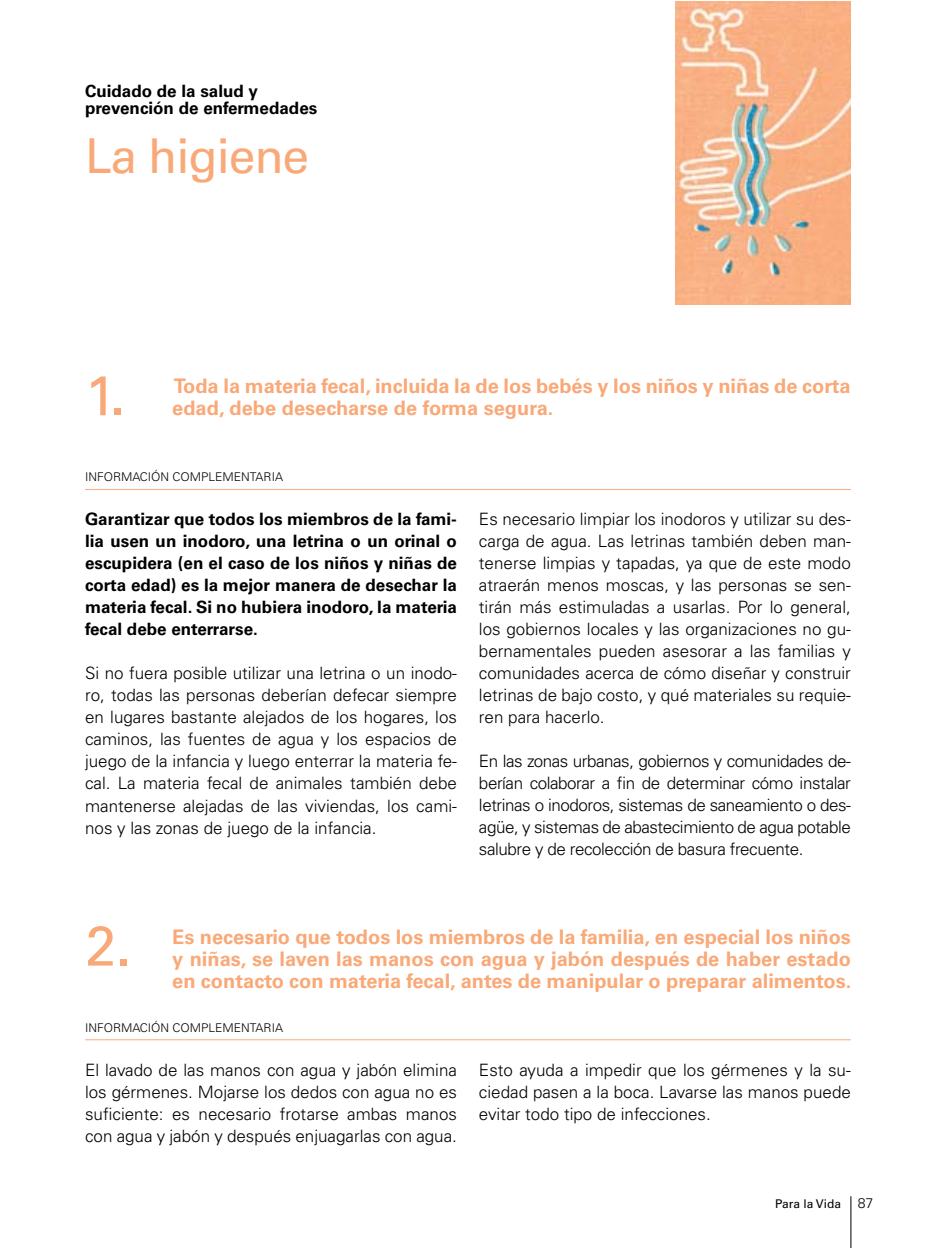
<style>
.page{position:relative;width:936px;height:1248px;background:#fff}
.page>*{position:absolute;margin:0;border:0;box-sizing:border-box;transform-origin:0 0}
.t1{font:56px "Univers LT Std";color:#f9a978}
.t2{font:48px "Univers LT Std";letter-spacing:-.025em;color:#f9a978}
.t3{font:700 20px/22px "Univers LT Std";color:#f9a978}
.t4{font:300 17px/22px "Univers LT Std";color:#000;text-align:justify}
.t5{font:700 17px/22px "Univers LT Std";color:#000;text-align:justify}
.t6{font:300 12px "Univers LT Std";color:#000}
.t7{font:12px "Univers LT Std";color:#000}
.s1{font-weight:300;font-size:14px}
</style>
<div class="page">
<hr style="left:850px;top:1196px;width:1px;height:51px;background:#000">
<img style="left:676px;top:1px;width:174px;height:303px">
<hr style="left:85px;top:489px;width:765px;height:1px;background:#f9a978">
<hr style="left:85px;top:1039px;width:765px;height:1px;background:#f9a978">
<p class="t5" style="left:85px;top:83px;width:234px;line-height:17px">Cuidado de la salud y prevención de enfermedades</p>
<h2 class="t2" style="left:85px;top:128px;width:225px">La higiene</h2>
<h1 class="t1" style="left:85px;top:362px;width:42px">1.</h1>
<p class="t3" style="left:172px;top:375px;width:680px">Toda la materia fecal, incluida la de los bebés y los niños y niñas de corta edad, debe desecharse de forma segura.</p>
<p class="t6" style="left:85px;top:470px;width:199px">INFORMACIÓN COMPLEMENTARIA</p>
<p class="t5" style="left:85px;top:508px;width:373px">Garantizar que todos los miembros de la fami&shy;lia usen un inodoro, una letrina o un orinal o escupidera (en el caso de los niños y niñas de corta edad) es la mejor manera de desechar la materia fecal. Si no hubiera inodoro, la materia fecal debe enterrarse.</p>
<p class="t4" style="left:85px;top:662px;width:373px">Si no fuera posible utilizar una letrina o un inodo&shy;ro, todas las personas deberían defecar siempre en lugares bastante alejados de los hogares, los caminos, las fuentes de agua y los espacios de juego de la infancia y luego enterrar la materia fe&shy;cal. La materia fecal de animales también debe mantenerse alejadas de las viviendas, los cami&shy;nos y las zonas de juego de la infancia.</p>
<p class="t4" style="left:479px;top:508px;width:373px">Es necesario limpiar los inodoros y utilizar su des&shy;carga de agua. Las letrinas también deben man&shy;tenerse limpias y tapadas, ya que de este modo atraerán menos moscas, y las personas se sen&shy;tirán más estimuladas a usarlas. Por lo general, los gobiernos locales y las organizaciones no gu&shy;bernamentales pueden asesorar a las familias y comunidades acerca de cómo diseñar y construir letrinas de bajo costo, y qué materiales su requie&shy;ren para hacerlo.</p>
<p class="t4" style="left:479px;top:750px;width:373px">En las zonas urbanas, gobiernos y comunidades de&shy;berían colaborar a fin de determinar cómo instalar letrinas o inodoros, sistemas de saneamiento o des&shy;agüe, y sistemas de abastecimiento de agua potable salubre y de recolección de basura frecuente.</p>
<h1 class="t1" style="left:85px;top:912px;width:48px">2.</h1>
<p class="t3" style="left:172px;top:925px;width:680px;text-align:justify">Es necesario que todos los miembros de la familia, en especial los niños y niñas, se laven las manos con agua y jabón después de haber estado en contacto con materia fecal, antes de manipular o preparar alimentos.</p>
<p class="t6" style="left:85px;top:1020px;width:199px">INFORMACIÓN COMPLEMENTARIA</p>
<p class="t4" style="left:85px;top:1058px;width:373px">El lavado de las manos con agua y jabón elimina los gérmenes. Mojarse los dedos con agua no es suficiente: es necesario frotarse ambas manos con agua y jabón y después enjuagarlas con agua.</p>
<p class="t4" style="left:479px;top:1058px;width:373px">Esto ayuda a impedir que los gérmenes y la su&shy;ciedad pasen a la boca. Lavarse las manos puede evitar todo tipo de infecciones.</p>
<p class="t7" style="left:775px;top:1196px;width:100px">Para la Vida <span class="s1">87</span></p>
</div>
